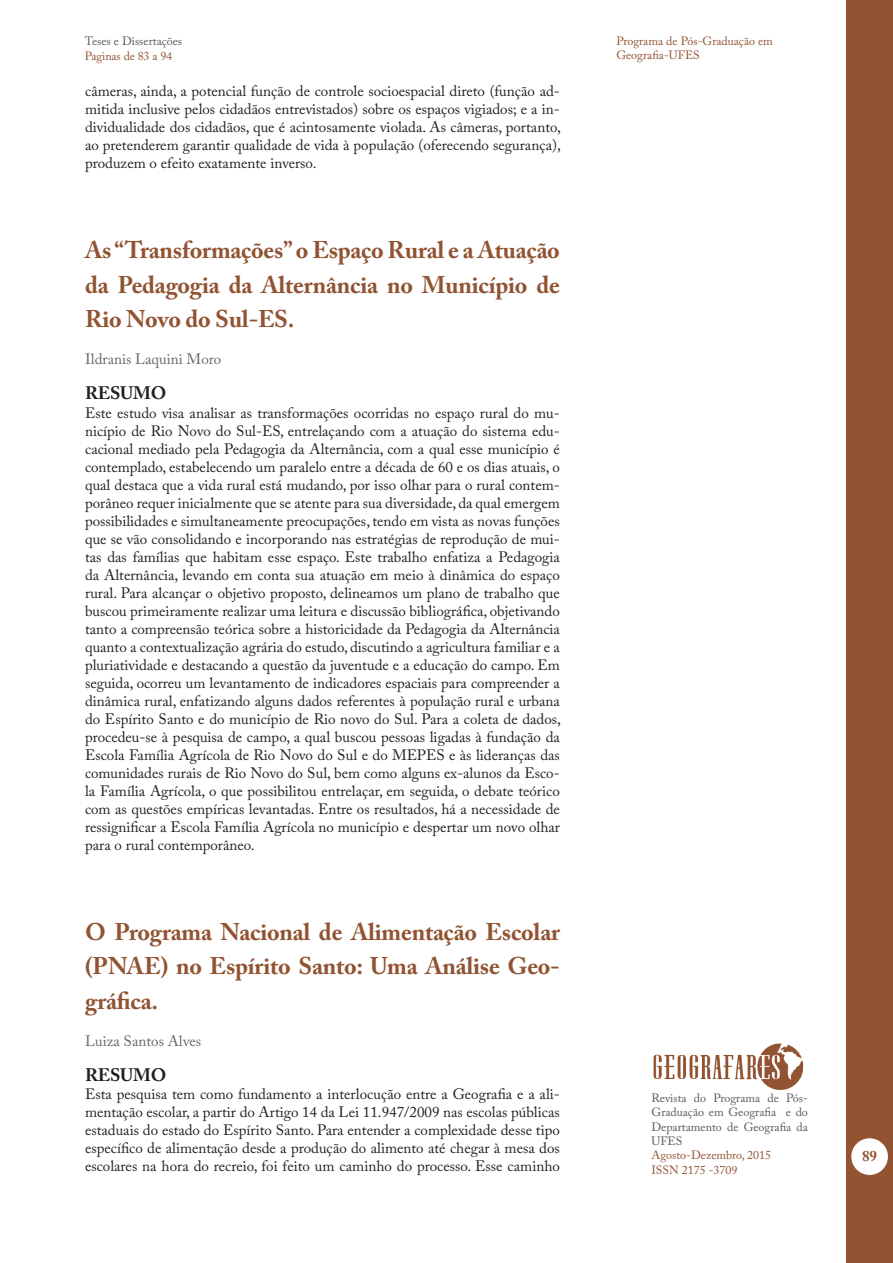
<style>
.page{position:relative;width:893px;height:1263px;background:#fff}
.page>*{position:absolute;margin:0;border:0;box-sizing:border-box;transform-origin:0 0}
.t1{font:700 24px/34.5px "Adobe Caslon Pro";letter-spacing:-.01em;color:#915331;text-align:justify}
.t2{font:700 18px "Adobe Caslon Pro";letter-spacing:-.01em;color:#231f20}
.t3{font:15px/18px "Adobe Caslon Pro";color:#231f20;text-align:justify}
.t4{font:15px "Adobe Caslon Pro";color:#666}
.t5{font:700 15px "Adobe Caslon Pro";color:#915331}
.t6{font:12px/14.4px "Adobe Caslon Pro";color:#57585a;text-align:justify}
.t7{font:12px/14.4px "Adobe Caslon Pro";color:#915331}
</style>
<div class="page">
<img style="left:653px;top:1043px;width:151px;height:47px">
<div style="left:846px;top:0;width:47px;height:1263px;background:#915331"></div>
<div style="left:851px;top:1138px;width:37px;height:37px;background:#fff;border-radius:50%"></div>
<p class="t6" style="left:85px;top:34px;width:99px">Teses e Dissertações</p>
<p class="t7" style="left:85px;top:48px;width:89px">Paginas de 83 a 94</p>
<p class="t3" style="left:85px;top:82px;width:477px">câmeras, ainda, a potencial função de controle socioespacial direto (função ad&shy;mitida inclusive pelos cidadãos entrevistados) sobre os espaços vigiados; e a in&shy;dividualidade dos cidadãos, que é acintosamente violada. As câmeras, portanto, ao pretenderem garantir qualidade de vida à população (oferecendo segurança), produzem o efeito exatamente inverso.</p>
<p class="t1" style="left:85px;top:233px;width:476px">As “Transformações” o Espaço Rural e a Atuação da Pedagogia da Alternância no Município de Rio Novo do Sul-ES.</p>
<p class="t4" style="left:85px;top:350px;width:138px">Ildranis Laquini Moro</p>
<p class="t2" style="left:85px;top:382px;width:83px">RESUMO</p>
<p class="t3" style="left:85px;top:403px;width:477px">Este estudo visa analisar as transformações ocorridas no espaço rural do mu&shy;nicípio de Rio Novo do Sul-ES, entrelaçando com a atuação do sistema edu&shy;cacional mediado pela Pedagogia da Alternância, com a qual esse município é contemplado, estabelecendo um paralelo entre a década de 60 e os dias atuais, o qual destaca que a vida rural está mudando, por isso olhar para o rural contem&shy;porâneo requer inicialmente que se atente para sua diversidade, da qual emergem possibilidades e simultaneamente preocupações, tendo em vista as novas funções que se vão consolidando e incorporando nas estratégias de reprodução de mui&shy;tas das famílias que habitam esse espaço. Este trabalho enfatiza a Pedagogia da Alternância, levando em conta sua atuação em meio à dinâmica do espaço rural. Para alcançar o objetivo proposto, delineamos um plano de trabalho que buscou primeiramente realizar uma leitura e discussão bibliográfica, objetivando tanto a compreensão teórica sobre a historicidade da Pedagogia da Alternância quanto a contextualização agrária do estudo, discutindo a agricultura familiar e a pluriatividade e destacando a questão da juventude e a educação do campo. Em seguida, ocorreu um levantamento de indicadores espaciais para compreender a dinâmica rural, enfatizando alguns dados referentes à população rural e urbana do Espírito Santo e do município de Rio novo do Sul. Para a coleta de dados, procedeu-se à pesquisa de campo, a qual buscou pessoas ligadas à fundação da Escola Família Agrícola de Rio Novo do Sul e do MEPES e às lideranças das comunidades rurais de Rio Novo do Sul, bem como alguns ex-alunos da Esco&shy;la Família Agrícola, o que possibilitou entrelaçar, em seguida, o debate teórico com as questões empíricas levantadas. Entre os resultados, há a necessidade de ressignificar a Escola Família Agrícola no município e despertar um novo olhar para o rural contemporâneo.</p>
<p class="t1" style="left:85px;top:914px;width:476px">O Programa Nacional de Alimentação Escolar (PNAE) no Espírito Santo: Uma Análise Geo&shy;gráfica.</p>
<p class="t4" style="left:85px;top:1032px;width:118px">Luiza Santos Alves</p>
<p class="t2" style="left:85px;top:1064px;width:83px">RESUMO</p>
<p class="t3" style="left:85px;top:1085px;width:476px">Esta pesquisa tem como fundamento a interlocução entre a Geografia e a ali&shy;mentação escolar, a partir do Artigo 14 da Lei 11.947/2009 nas escolas públicas estaduais do estado do Espírito Santo. Para entender a complexidade desse tipo específico de alimentação desde a produção do alimento até chegar à mesa dos escolares na hora do recreio, foi feito um caminho do processo. Esse caminho</p>
<p class="t7" style="left:616px;top:34px;width:158px">Programa de Pós-Graduação em<br>Geografia-UFES</p>
<p class="t6" style="left:651px;top:1090px;width:158px">Revista do Programa de Pós-Graduação em Geografia e do Departamento de Geografia da UFES</p>
<p class="t7" style="left:651px;top:1147px;width:121px;line-height:14.9px">Agosto-Dezembro, 2015<br>ISSN 2175 -3709</p>
<p class="t5" style="left:862px;top:1147px;width:16px">89</p>
</div>
